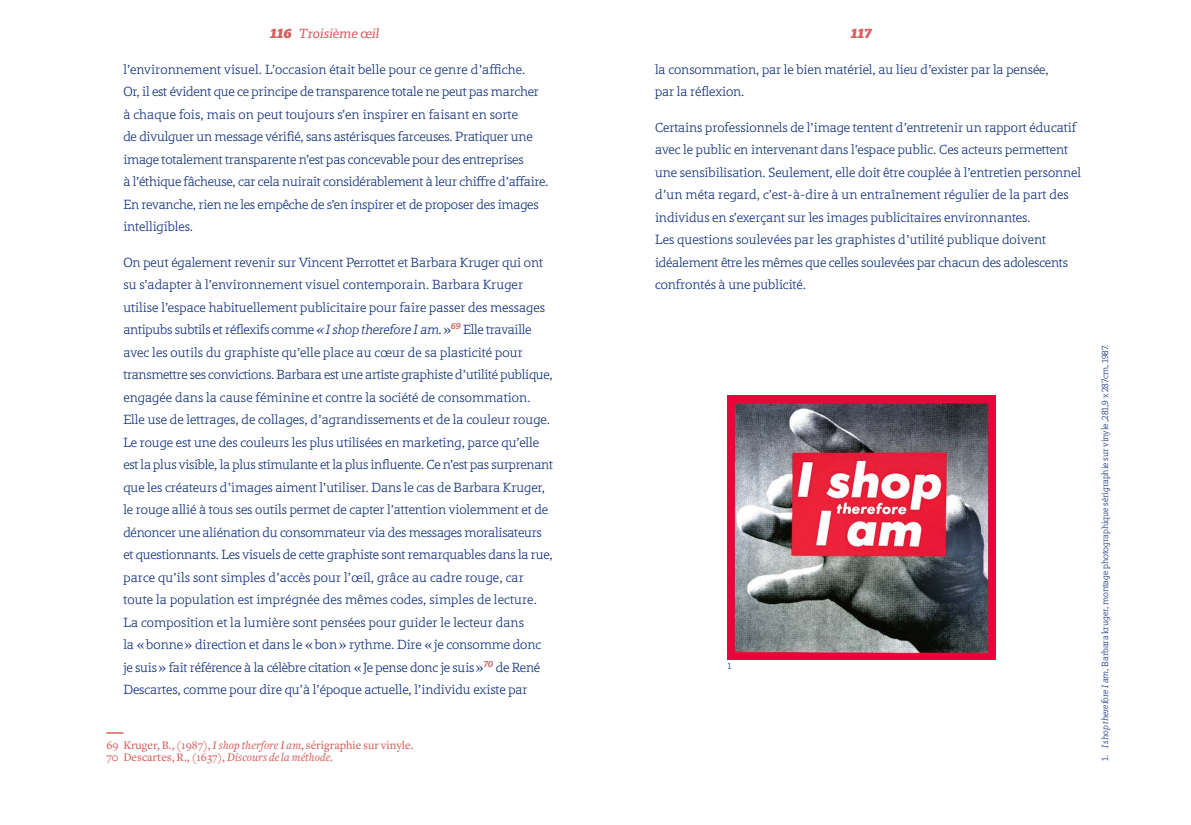
<style>
.page{position:relative;width:1191px;height:825px;background:#fff}
.page>*{position:absolute;margin:0;border:0;box-sizing:border-box;transform-origin:0 0}
.t1{font:300 13.5px/22.5px "Regime";color:#072776}
.t2{font:italic 13.5px "Regime";color:#d56262}
.t3{font:italic 700 13.5px "Regime";color:#d56262}
.t4{font:500 12px/12px "Freight Text";color:#d56262}
.t5{font:300 9px "Regime";color:#072776}
.s1{font-weight:700}
.s2{font-style:italic}
</style>
<div class="page">
<svg style="left:106px;top:732px;width:17px;height:2px"></svg>
<img style="left:727px;top:395px;width:268px;height:265px">
<p class="t2" style="left:270px;top:25px;width:111px"><span class="s1">116</span> Troisième œil</p>
<p class="t3" style="left:851px;top:25px;width:22px">117</p>
<p class="t1" style="left:123px;top:58px;width:427px">l’environnement visuel. L’occasion était belle pour ce genre d’affiche.<br>Or, il est évident que ce principe de transparence totale ne peut pas marcher à chaque fois, mais on peut toujours s’en inspirer en faisant en sorte<br>de divulguer un message vérifié, sans astérisques farceuses. Pratiquer une image totalement transparente n’est pas concevable pour des entreprises<br>à l’éthique fâcheuse, car cela nuirait considérablement à leur chiffre d’affaire.<br>En revanche, rien ne les empêche de s’en inspirer et de proposer des images intelligibles.</p>
<p class="t1" style="left:123px;top:251px;width:431px">On peut également revenir sur Vincent Perrottet et Barbara Kruger qui ont su s’adapter à l’environnement visuel contemporain. Barbara Kruger utilise l’espace habituellement publicitaire pour faire passer des messages antipubs subtils et réflexifs comme <span class="s2">«I shop therefore I am.</span>»<sup>69</sup> Elle travaille avec les outils du graphiste qu’elle place au cœur de sa plasticité pour transmettre ses convictions. Barbara est une artiste graphiste d’utilité publique, engagée dans la cause féminine et contre la société de consommation.<br>Elle use de lettrages, de collages, d’agrandissements et de la couleur rouge.<br>Le rouge est une des couleurs les plus utilisées en marketing, parce qu’elle est la plus visible, la plus stimulante et la plus influente. Ce n’est pas surprenant que les créateurs d’images aiment l’utiliser. Dans le cas de Barbara Kruger, le rouge allié à tous ses outils permet de capter l’attention violemment et de dénoncer une aliénation du consommateur via des messages moralisateurs et questionnants. Les visuels de cette graphiste sont remarquables dans la rue, parce qu’ils sont simples d’accès pour l’œil, grâce au cadre rouge, car toute la population est imprégnée des mêmes codes, simples de lecture.<br>La composition et la lumière sont pensées pour guider le lecteur dans<br>la «bonne» direction et dans le «bon» rythme. Dire «je consomme donc je suis» fait référence à la célèbre citation «Je pense donc je suis»<sup>70</sup> de René Descartes, comme pour dire qu’à l’époque actuelle, l’individu existe par</p>
<p class="t1" style="left:655px;top:58px;width:395px">la consommation, par le bien matériel, au lieu d’exister par la pensée, par la réflexion.</p>
<p class="t1" style="left:655px;top:116px;width:427px">Certains professionnels de l’image tentent d’entretenir un rapport éducatif avec le public en intervenant dans l’espace public. Ces acteurs permettent une sensibilisation. Seulement, elle doit être couplée à l’entretien personnel d’un méta regard, c’est-à-dire à un entraînement régulier de la part des individus en s’exerçant sur les images publicitaires environnantes.<br>Les questions soulevées par les graphistes d’utilité publique doivent idéalement être les mêmes que celles soulevées par chacun des adolescents confrontés à une publicité.</p>
<p class="t5" style="left:727px;top:661px;width:5px">1</p>
<p class="t4" style="left:106px;top:740px;width:309px">69 Kruger, B., (1987), <span class="s2">I shop therfore I am</span>, sérigraphie sur vinyle.<br>70 Descartes, R., (1637), <span class="s2">Discours de la méthode</span>.</p>
<p class="t5" style="left:1100px;top:761px;width:418px;rotate:-90deg">1. <span class="s2">I shop therefore I am</span>, Barbara kruger, montage photographique sérigraphie sur vinyle ,281,9 x 287cm, 1987.</p>
</div>
